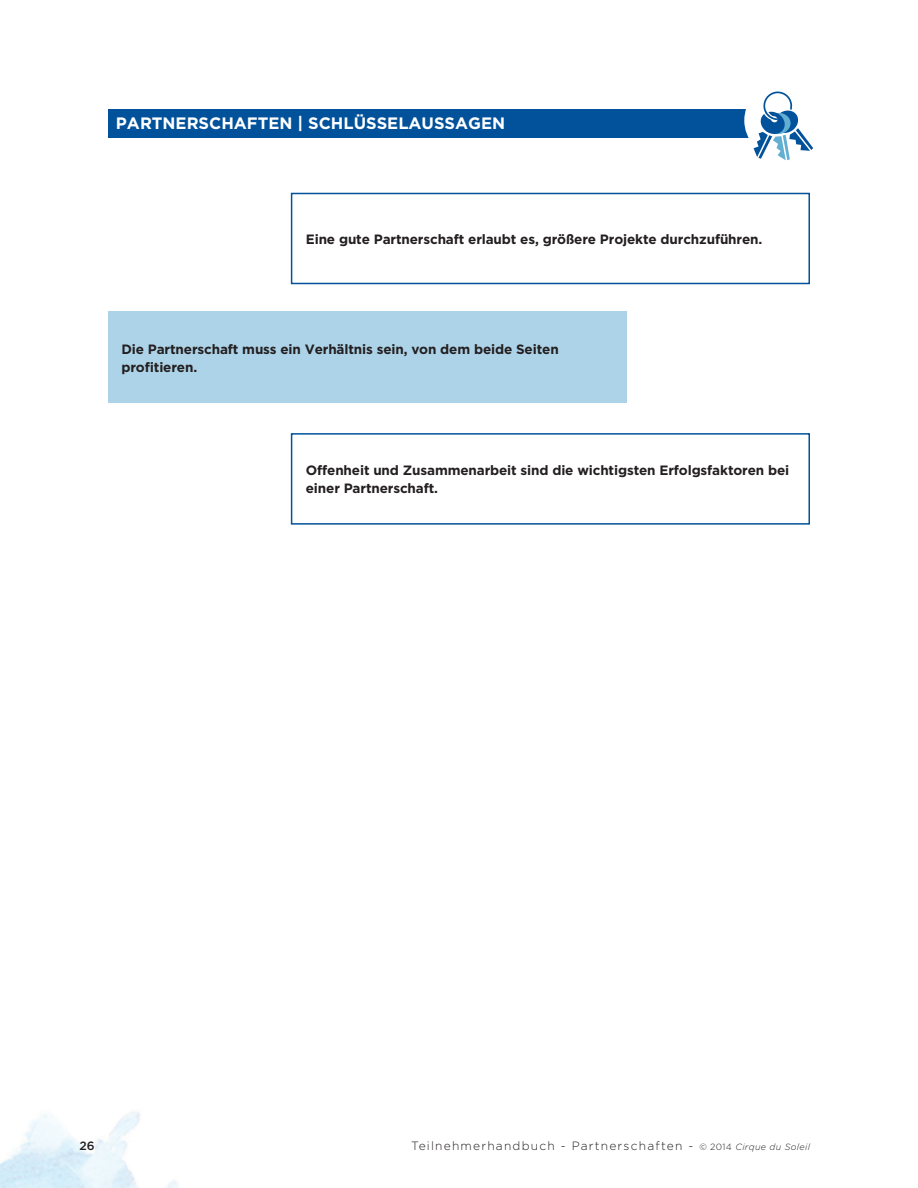
<style>
.page{position:relative;width:918px;height:1188px;background:#fff}
.page>*{position:absolute;margin:0;border:0;box-sizing:border-box;transform-origin:0 0}
.t1{font:700 16.5px "Gotham";color:#fff}
.t2{font:700 13.5px/18px "Gotham";letter-spacing:-.01em;color:#231f20}
.t3{font:300 12px "Gotham";letter-spacing:.1em;color:#231f20}
.t4{font:500 12px "Gotham";color:#231f20}
.s1{font-size:9px}
.s2{font-style:italic;font-size:9px}
</style>
<div class="page">
<img style="left:0;top:1111px;width:178px;height:77px">
<div style="left:108px;top:109px;width:668px;height:29px;background:#01529b"></div>
<div style="left:744px;top:86px;width:63px;height:69px;background:#fff;border-radius:50%"></div>
<svg style="left:754px;top:91px;width:59px;height:69px"></svg>
<div style="left:108px;top:312px;width:518px;height:91px;background:#add3e8"></div>
<div style="left:291px;top:193px;width:519px;height:91px;border:2px solid #01529b"></div>
<div style="left:291px;top:433px;width:519px;height:92px;border:2px solid #01529b"></div>
<p class="t1" style="left:116px;top:113px;width:391px">PARTNERSCHAFTEN | SCHLÜSSELAUSSAGEN</p>
<p class="t2" style="left:306px;top:230px;width:458px">Eine gute Partnerschaft erlaubt es, größere Projekte durchzuführen.</p>
<p class="t2" style="left:122px;top:340px;width:439px">Die Partnerschaft muss ein Verhältnis sein, von dem beide Seiten profitieren.</p>
<p class="t2" style="left:306px;top:461px;width:485px">Offenheit und Zusammenarbeit sind die wichtigsten Erfolgsfaktoren bei einer Partnerschaft.</p>
<p class="t4" style="left:80px;top:1139px;width:17px">26</p>
<p class="t3" style="left:411px;top:1140px;width:400px">Teilnehmerhandbuch - Partnerschaften - <span class="s1">© 2014</span> <span class="s2">Cirque du Soleil</span></p>
</div>
